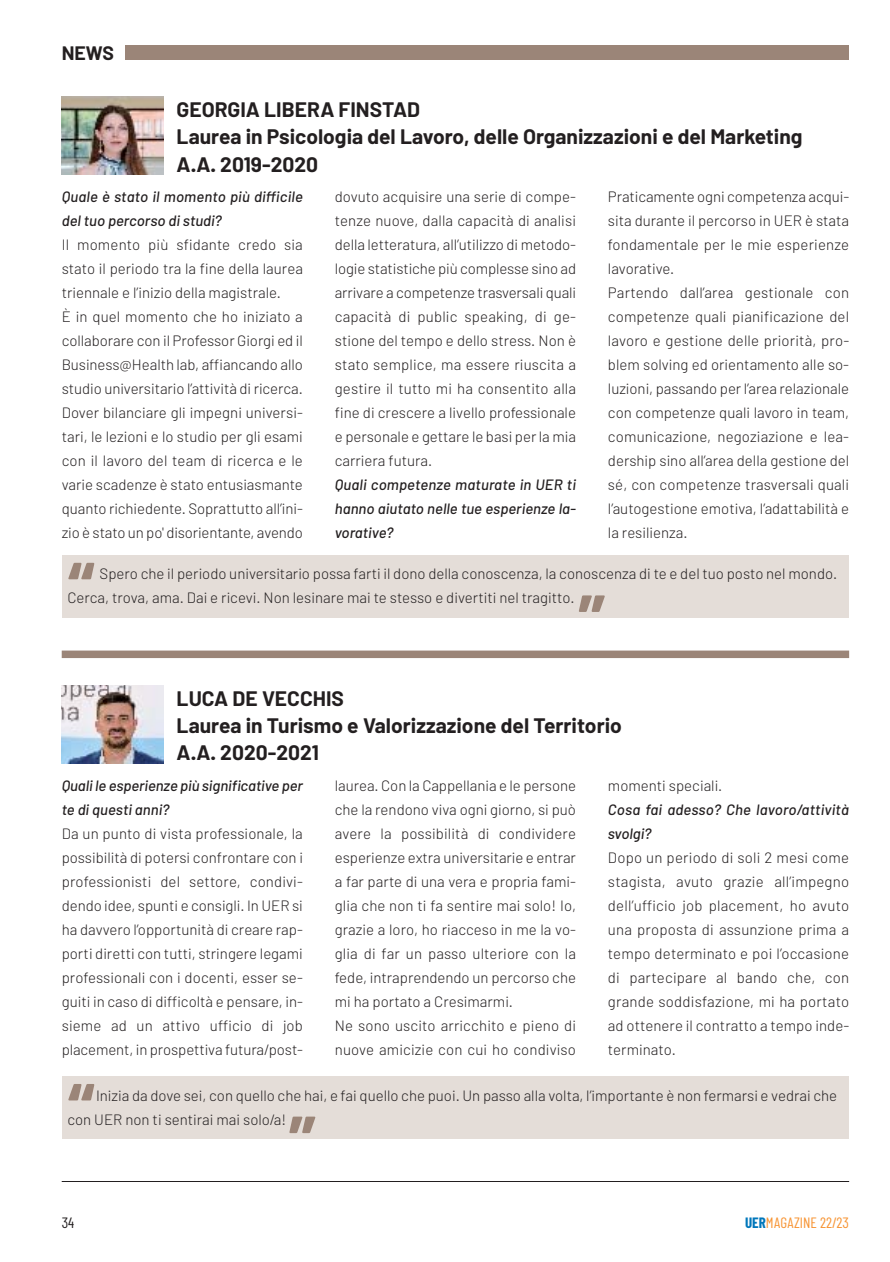
<style>
.page{position:relative;width:890px;height:1262px;background:#fff}
.page>*{position:absolute;margin:0;border:0;box-sizing:border-box;transform-origin:0 0}
.t1{font:700 21px/27px "Barlow";color:#231f20}
.t2{font:700 19.5px "Barlow";color:#231f20}
.t3{font:300 15px/24px "Barlow";color:#231f20}
.t4{font:italic 500 15px/24px "Barlow";color:#231f20}
.t5{font:15px "Barlow Condensed";color:#f79433}
.t6{font:15px "Barlow Condensed";color:#231f20}
.s1{font-weight:700;color:#07b}
</style>
<div class="page">
<hr style="left:62px;top:1180px;width:786px;height:1px;background:#231f20">
<div style="left:125px;top:45px;width:723px;height:15px;background:#9b8578"></div>
<img style="left:62px;top:97px;width:102px;height:78px">
<div style="left:62px;top:555px;width:786px;height:62px;background:#e4ddd8"></div>
<svg style="left:579px;top:595px;width:25px;height:17px"></svg>
<svg style="left:68px;top:562px;width:26px;height:17px"></svg>
<img style="left:62px;top:685px;width:102px;height:78px">
<div style="left:62px;top:1076px;width:786px;height:62px;background:#e4ddd8"></div>
<svg style="left:289px;top:1116px;width:26px;height:16px"></svg>
<svg style="left:68px;top:1084px;width:26px;height:16px"></svg>
<div style="left:62px;top:650px;width:786px;height:8px;background:#9b8578"></div>
<h2 class="t2" style="left:62px;top:46px;width:54px">NEWS</h2>
<h1 class="t1" style="left:176px;top:99px;width:627px">GEORGIA LIBERA FINSTAD<br>Laurea in Psicologia del Lavoro, delle Organizzazioni e del Marketing<br>A.A. 2019-2020</h1>
<p class="t4" style="left:62px;top:186px;width:242px">Quale è stato il momento più difficile del tuo percorso di studi?</p>
<p class="t3" style="left:62px;top:234px;width:242px">Il momento più sfidante credo sia stato il periodo tra la fine della laurea triennale e l’inizio della magistrale.<br>È in quel momento che ho iniziato a collaborare con il Professor Giorgi ed il Business@Health lab, affiancando allo studio universitario l’attività di ricerca.<br>Dover bilanciare gli impegni universi&shy;tari, le lezioni e lo studio per gli esami con il lavoro del team di ricerca e le varie scadenze è stato entusiasmante quanto richiedente. Soprattutto all’ini&shy;zio è stato un po' disorientante, avendo</p>
<p class="t3" style="left:334px;top:186px;width:242px;text-align:justify">dovuto acquisire una serie di compe&shy;tenze nuove, dalla capacità di analisi della letteratura, all’utilizzo di metodo&shy;logie statistiche più complesse sino ad arrivare a competenze trasversali quali capacità di public speaking, di ge&shy;stione del tempo e dello stress. Non è stato semplice, ma essere riuscita a gestire il tutto mi ha consentito alla fine di crescere a livello professionale e personale e gettare le basi per la mia carriera futura.</p>
<p class="t4" style="left:334px;top:474px;width:242px;text-align:justify">Quali competenze maturate in UER ti hanno aiutato nelle tue esperienze la&shy;vorative?</p>
<p class="t3" style="left:607px;top:186px;width:243px">Praticamente ogni competenza acqui&shy;sita durante il percorso in UER è stata fondamentale per le mie esperienze lavorative.<br>Partendo dall’area gestionale con competenze quali pianificazione del lavoro e gestione delle priorità, pro&shy;blem solving ed orientamento alle so&shy;luzioni, passando per l’area relazionale con competenze quali lavoro in team, comunicazione, negoziazione e lea&shy;dership sino all’area della gestione del sé, con competenze trasversali quali l’autogestione emotiva, l’adattabilità e la resilienza.</p>
<p class="t3" style="left:67px;top:563px;width:771px;text-indent:32px">Spero che il periodo universitario possa farti il dono della conoscenza, la conoscenza di te e del tuo posto nel mondo.<br>Cerca, trova, ama. Dai e ricevi. Non lesinare mai te stesso e divertiti nel tragitto.</p>
<h1 class="t1" style="left:176px;top:687px;width:446px">LUCA DE VECCHIS<br>Laurea in Turismo e Valorizzazione del Territorio<br>A.A. 2020-2021</h1>
<p class="t4" style="left:62px;top:774px;width:242px">Quali le esperienze più significative per te di questi anni?</p>
<p class="t3" style="left:62px;top:822px;width:242px;text-align:justify">Da un punto di vista professionale, la possibilità di potersi confrontare con i professionisti del settore, condivi&shy;dendo idee, spunti e consigli. In UER si ha davvero l’opportunità di creare rap&shy;porti diretti con tutti, stringere legami professionali con i docenti, esser se&shy;guiti in caso di difficoltà e pensare, in&shy;sieme ad un attivo ufficio di job placement, in prospettiva futura/post-</p>
<p class="t3" style="left:334px;top:774px;width:242px">laurea. Con la Cappellania e le persone che la rendono viva ogni giorno, si può avere la possibilità di condividere esperienze extra universitarie e entrar a far parte di una vera e propria fami&shy;glia che non ti fa sentire mai solo! Io, grazie a loro, ho riacceso in me la vo&shy;glia di far un passo ulteriore con la fede, intraprendendo un percorso che mi ha portato a Cresimarmi.<br>Ne sono uscito arricchito e pieno di nuove amicizie con cui ho condiviso</p>
<p class="t3" style="left:607px;top:774px;width:116px">momenti speciali.</p>
<p class="t4" style="left:607px;top:798px;width:242px">Cosa fai adesso? Che lavoro/attività svolgi?</p>
<p class="t3" style="left:607px;top:846px;width:243px;text-align:justify">Dopo un periodo di soli 2 mesi come stagista, avuto grazie all’impegno dell’ufficio job placement, ho avuto una proposta di assunzione prima a tempo determinato e poi l’occasione di partecipare al bando che, con grande soddisfazione, mi ha portato ad ottenere il contratto a tempo inde&shy;terminato.</p>
<p class="t3" style="left:67px;top:1084px;width:771px;text-indent:29px">Inizia da dove sei, con quello che hai, e fai quello che puoi. Un passo alla volta, l’importante è non fermarsi e vedrai che con UER non ti sentirai mai solo/a!</p>
<p class="t6" style="left:62px;top:1217px;width:14px">34</p>
<p class="t5" style="left:744px;top:1217px;width:105px"><span class="s1">UER</span>MAGAZINE 22/23</p>
</div>
